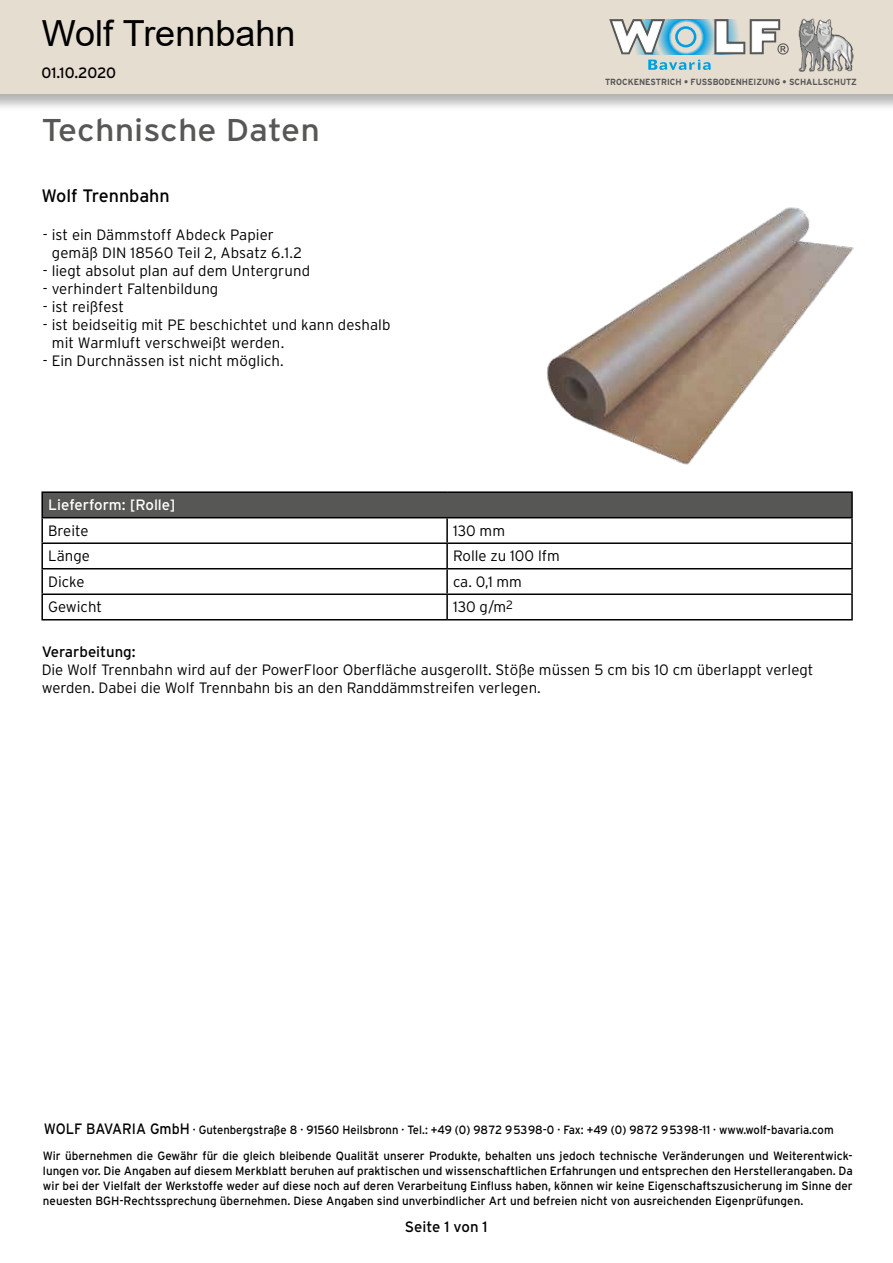
<style>
.page{position:relative;width:893px;height:1263px;background:#fff}
.page>*{position:absolute;margin:0;border:0;box-sizing:border-box;transform-origin:0 0}
.t1{font:36px "Arial";color:#000}
.t2{font:31.5px "Interstate";color:#575756;scale:1.09 1}
.t3{font:18px "Interstate";color:#000}
.t4{font:300 15px/18px "Interstate";color:#000}
.t5{font:15px "Interstate";color:#000}
.t6{font:15px "Interstate";color:#fff}
.t7{font:12px/15px "Interstate";color:#000;text-align:justify}
.t8{font:12px/25.5px "Interstate";color:#000;scale:.94 1}
.t9{font:700 9px "Interstate";color:#575756;scale:.93 1}
.s1{font-size:15px}
</style>
<div class="page">
<div style="left:0;top:0;width:893px;height:111px;background:#000;opacity:.3"></div>
<div style="left:0;top:0;width:893px;height:93px;background:#e6ddd1"></div>
<img style="left:799px;top:19px;width:54px;height:52px">
<svg style="left:609px;top:19px;width:180px;height:51px"></svg>
<img style="left:547px;top:207px;width:307px;height:258px">
<div style="left:42px;top:492px;width:810px;height:26px;background:#575756"></div>
<hr style="left:41px;top:491px;width:406px;height:2px;background:#000">
<hr style="left:41px;top:493px;width:2px;height:24px;background:#000">
<hr style="left:447px;top:491px;width:406px;height:2px;background:#000">
<hr style="left:851px;top:493px;width:2px;height:24px;background:#000">
<hr style="left:41px;top:517px;width:406px;height:1px;background:#000">
<hr style="left:41px;top:518px;width:2px;height:24px;background:#000">
<hr style="left:447px;top:517px;width:406px;height:1px;background:#000">
<hr style="left:446px;top:518px;width:2px;height:24px;background:#000">
<hr style="left:851px;top:518px;width:2px;height:24px;background:#000">
<hr style="left:41px;top:542px;width:406px;height:2px;background:#000">
<hr style="left:41px;top:544px;width:2px;height:24px;background:#000">
<hr style="left:447px;top:542px;width:406px;height:2px;background:#000">
<hr style="left:446px;top:544px;width:2px;height:24px;background:#000">
<hr style="left:851px;top:544px;width:2px;height:24px;background:#000">
<hr style="left:41px;top:568px;width:406px;height:1px;background:#000">
<hr style="left:41px;top:569px;width:2px;height:24px;background:#000">
<hr style="left:447px;top:568px;width:406px;height:1px;background:#000">
<hr style="left:446px;top:569px;width:2px;height:24px;background:#000">
<hr style="left:851px;top:569px;width:2px;height:24px;background:#000">
<hr style="left:41px;top:593px;width:406px;height:2px;background:#000">
<hr style="left:41px;top:595px;width:2px;height:24px;background:#000">
<hr style="left:447px;top:593px;width:406px;height:2px;background:#000">
<hr style="left:446px;top:595px;width:2px;height:24px;background:#000">
<hr style="left:851px;top:595px;width:2px;height:24px;background:#000">
<hr style="left:41px;top:619px;width:406px;height:1px;background:#000">
<hr style="left:447px;top:619px;width:406px;height:1px;background:#000">
<h1 class="t1" style="left:42px;top:8px;width:255px">Wolf Trennbahn</h1>
<p class="t5" style="left:41px;top:64px;width:76px">01.10.2020</p>
<h2 class="t2" style="left:41px;top:110px;width:257px">Technische Daten</h2>
<p class="t3" style="left:41px;top:185px;width:130px">Wolf Trennbahn</p>
<p class="t4" style="left:52px;top:225px;width:252px;text-indent:-9px">- ist ein Dämmstoff Abdeck Papier gemäß DIN 18560 Teil 2, Absatz 6.1.2</p>
<p class="t4" style="left:43px;top:261px;width:269px">- liegt absolut plan auf dem Untergrund</p>
<p class="t4" style="left:43px;top:279px;width:177px">- verhindert Faltenbildung</p>
<p class="t4" style="left:43px;top:297px;width:83px">- ist reißfest</p>
<p class="t4" style="left:52px;top:315px;width:340px;text-indent:-9px">- ist beidseitig mit PE beschichtet und kann deshalb mit Warmluft verschweißt werden.</p>
<p class="t4" style="left:43px;top:351px;width:242px">- Ein Durchnässen ist nicht möglich.</p>
<p class="t9" style="left:605px;top:76px;width:272px">TROCKENESTRICH • FUSSBODENHEIZUNG • SCHALLSCHUTZ</p>
<p class="t6" style="left:48px;top:496px;width:129px">Lieferform: [Rolle]</p>
<p class="t4" style="left:48px;top:521px;width:42px">Breite</p>
<p class="t4" style="left:453px;top:521px;width:53px">130 mm</p>
<p class="t4" style="left:48px;top:547px;width:43px">Länge</p>
<p class="t4" style="left:453px;top:547px;width:108px">Rolle zu 100 lfm</p>
<p class="t4" style="left:48px;top:572px;width:38px">Dicke</p>
<p class="t4" style="left:453px;top:572px;width:70px">ca. 0,1 mm</p>
<p class="t4" style="left:48px;top:598px;width:55px">Gewicht</p>
<p class="t4" style="left:453px;top:598px;width:61px">130 g/m<sup>2</sup></p>
<p class="t5" style="left:42px;top:643px;width:95px">Verarbeitung:</p>
<p class="t4" style="left:42px;top:661px;width:773px">Die Wolf Trennbahn wird auf der PowerFloor Oberfläche ausgerollt. Stöße müssen 5 cm bis 10 cm überlappt verlegt werden. Dabei die Wolf Trennbahn bis an den Randdämmstreifen verlegen.</p>
<p class="t8" style="left:43px;top:1117px;width:863px"><span class="s1">WOLF BAVARIA GmbH</span> · Gutenbergstraße 8 · 91560 Heilsbronn · Tel.: +49 (0) 9872 95398-0 · Fax: +49 (0) 9872 95398-11 · www.wolf-bavaria.com<br>Wir übernehmen die Gewähr für die gleich bleibende Qualität unserer Produkte, behalten uns jedoch technische Veränderungen und Weiterentwick-</p>
<p class="t7" style="left:43px;top:1163px;width:811px">lungen vor. Die Angaben auf diesem Merkblatt beruhen auf praktischen und wissenschaftlichen Erfahrungen und entsprechen den Herstellerangaben. Da wir bei der Vielfalt der Werkstoffe weder auf diese noch auf deren Verarbeitung Einfluss haben, können wir keine Eigenschaftszusicherung im Sinne der neuesten BGH-Rechtssprechung übernehmen. Diese Angaben sind unverbindlicher Art und befreien nicht von ausreichenden Eigenprüfungen.</p>
<p class="t5" style="left:405px;top:1218px;width:84px">Seite 1 von 1</p>
</div>
